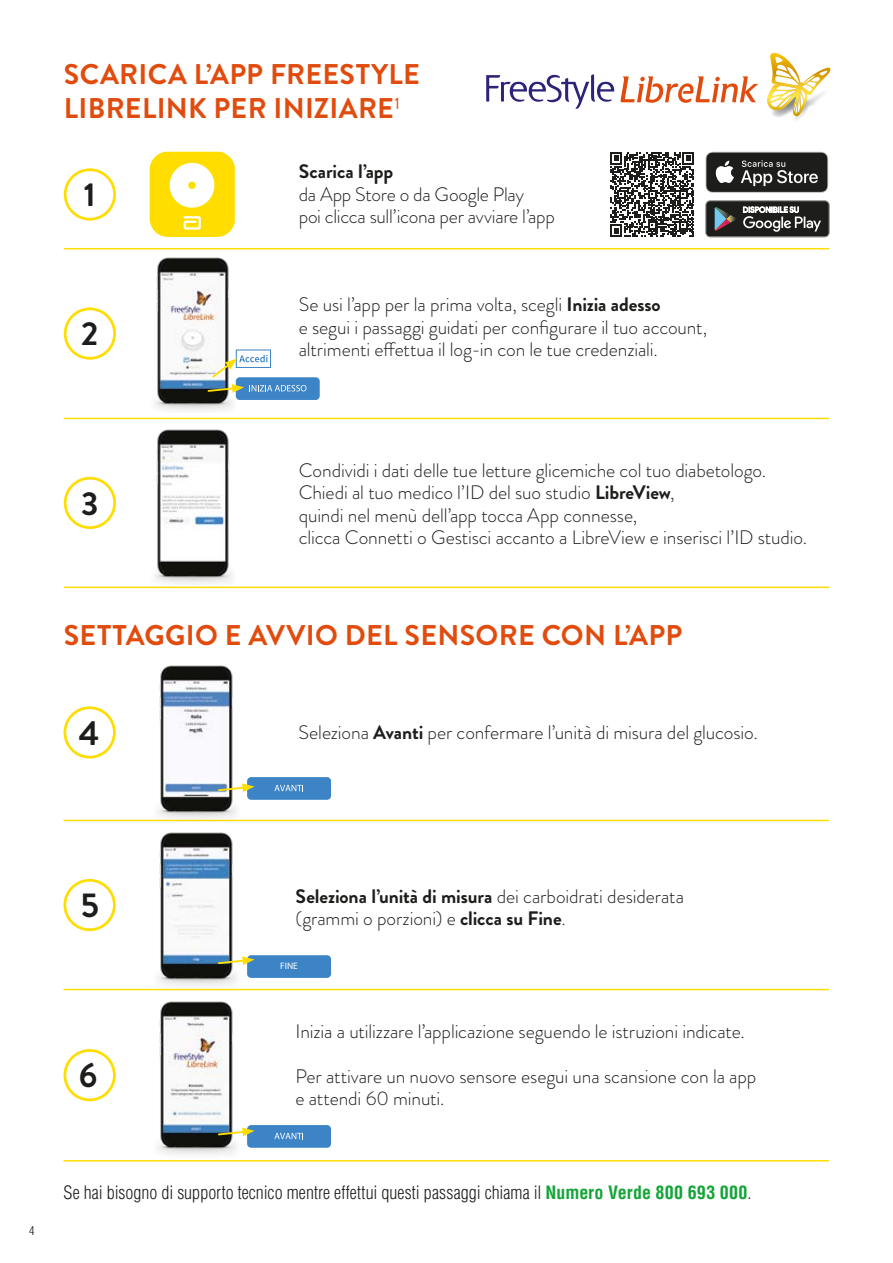
<style>
.page{position:relative;width:893px;height:1263px;background:#fff}
.page>*{position:absolute;margin:0;border:0;box-sizing:border-box;transform-origin:0 0}
.t1{font:700 34.5px "Brandon Grotesque";color:#1d1d1b}
.t2{font:700 33.15px "Brandon Grotesque";color:#1d1d1b}
.t3{font:700 28.5px/34.2px "Brandon Grotesque";letter-spacing:.01em;color:#e14c0e}
.t4{font:300 19.5px/22.5px "Brandon Grotesque";letter-spacing:-.005em;color:#1d1d1b}
.t5{font:700 19.5px "Brandon Grotesque";letter-spacing:-.005em;color:#1d1d1b}
.t6{font:300 condensed 18px "Helvetica LT Std";letter-spacing:.005em;color:#1d1d1b}
.t7{font:300 condensed 12px "Helvetica LT Std";color:#1d1d1b}
.t8{font:9.3px "Myriad Pro";color:#fff}
.s1{font-weight:700}
.s2{font-weight:700;color:#13a538}
</style>
<div class="page">
<div style="left:247px;top:955px;width:84px;height:23px;background:#3c84c5;border-radius:4px"></div>
<img style="left:155px;top:257px;width:81px;height:154px">
<img style="left:155px;top:429px;width:78px;height:155px">
<img style="left:152px;top:665px;width:88px;height:157px">
<img style="left:152px;top:832px;width:88px;height:157px">
<img style="left:158px;top:1001px;width:79px;height:154px">
<div style="left:64px;top:307px;width:52px;height:53px;border:3px solid #fd0;border-radius:50%"></div>
<div style="left:64px;top:477px;width:52px;height:52px;border:3px solid #fd0;border-radius:50%"></div>
<div style="left:64px;top:168px;width:52px;height:53px;border:3px solid #fd0;border-radius:50%"></div>
<svg style="left:767px;top:53px;width:64px;height:64px"></svg>
<svg style="left:486px;top:74px;width:129px;height:35px"></svg>
<svg style="left:621px;top:76px;width:137px;height:27px"></svg>
<hr style="left:64px;top:248px;width:765px;height:1px;background:#fd0">
<hr style="left:64px;top:820px;width:765px;height:1px;background:#fd0">
<hr style="left:64px;top:418px;width:765px;height:1px;background:#fd0">
<hr style="left:64px;top:989px;width:765px;height:1px;background:#fd0">
<hr style="left:64px;top:1160px;width:765px;height:1px;background:#fd0">
<hr style="left:64px;top:587px;width:765px;height:1px;background:#fd0">
<svg style="left:150px;top:152px;width:85px;height:85px"></svg>
<svg style="left:705px;top:200px;width:124px;height:37px;background:#4a4b4b"></svg>
<svg style="left:705px;top:152px;width:123px;height:41px;background:#474746"></svg>
<svg style="left:610px;top:152px;width:84px;height:84px"></svg>
<div style="left:64px;top:706px;width:52px;height:52px;border:3px solid #fd0;border-radius:50%"></div>
<div style="left:64px;top:879px;width:52px;height:52px;border:3px solid #fd0;border-radius:50%"></div>
<div style="left:64px;top:1049px;width:52px;height:52px;border:3px solid #fd0;border-radius:50%"></div>
<div style="left:236px;top:377px;width:84px;height:23px;background:#3c84c5;border-radius:4px"></div>
<svg style="left:206px;top:355px;width:114px;height:38px"></svg>
<div style="left:247px;top:777px;width:84px;height:23px;background:#3c84c5;border-radius:4px"></div>
<svg style="left:274px;top:785px;width:29px;height:6px"></svg>
<div style="left:247px;top:1125px;width:84px;height:23px;background:#3c84c5;border-radius:4px"></div>
<svg style="left:274px;top:1133px;width:29px;height:6px"></svg>
<svg style="left:217px;top:783px;width:38px;height:9px"></svg>
<svg style="left:217px;top:1128px;width:38px;height:8px"></svg>
<svg style="left:217px;top:956px;width:38px;height:9px"></svg>
<h3 class="t3" style="left:64px;top:58px;width:357px">SCARICA L’APP FREESTYLE<br>LIBRELINK PER INIZIARE<sup>1</sup></h3>
<h2 class="t2" style="left:84px;top:172px;width:13px">1</h2>
<h2 class="t2" style="left:81px;top:311px;width:19px">2</h2>
<h2 class="t2" style="left:81px;top:480px;width:19px">3</h2>
<p class="t5" style="left:299px;top:158px;width:96px">Scarica l’app</p>
<p class="t4" style="left:299px;top:183px;width:258px">da App Store o da Google Play<br>poi clicca sull’icona per avviare l’app</p>
<p class="t4" style="left:299px;top:293px;width:410px">Se usi l’app per la prima volta, scegli <span class="s1">Inizia adesso<br></span>e segui i passaggi guidati per configurare il tuo account, altrimenti effettua il log-in con le tue credenziali.</p>
<p class="t4" style="left:299px;top:459px;width:510px">Condividi i dati delle tue letture glicemiche col tuo diabetologo.<br>Chiedi al tuo medico l’ID del suo studio <span class="s1">LibreView</span>,<br>quindi nel menù dell’app tocca App connesse,<br>clicca Connetti o Gestisci accanto a LibreView e inserisci l’ID studio.</p>
<h3 class="t3" style="left:64px;top:619px;width:620px">SETTAGGIO E AVVIO DEL SENSORE CON L’APP</h3>
<h1 class="t1" style="left:79px;top:709px;width:22px">4</h1>
<p class="t4" style="left:298px;top:721px;width:461px">Seleziona <span class="s1">Avanti</span> per confermare l’unità di misura del glucosio.</p>
<h1 class="t1" style="left:81px;top:881px;width:20px">5</h1>
<h1 class="t1" style="left:79px;top:1051px;width:20px">6</h1>
<p class="t4" style="left:296px;top:885px;width:390px"><span class="s1">Seleziona l’unità di misura</span> dei carboidrati desiderata (grammi o porzioni) e <span class="s1">clicca su Fine</span>.</p>
<p class="t8" style="left:280px;top:960px;width:19px">FINE</p>
<p class="t4" style="left:296px;top:1020px;width:451px">Inizia a utilizzare l’applicazione seguendo le istruzioni indicate.</p>
<p class="t4" style="left:296px;top:1065px;width:462px">Per attivare un nuovo sensore esegui una scansione con la app e attendi 60 minuti.</p>
<p class="t7" style="left:29px;top:1223px;width:7px">4</p>
<p class="t6" style="left:64px;top:1181px;width:689px">Se hai bisogno di supporto tecnico mentre effettui questi passaggi chiama il <span class="s2">Numero Verde 800 693 000</span>.</p>
</div>
